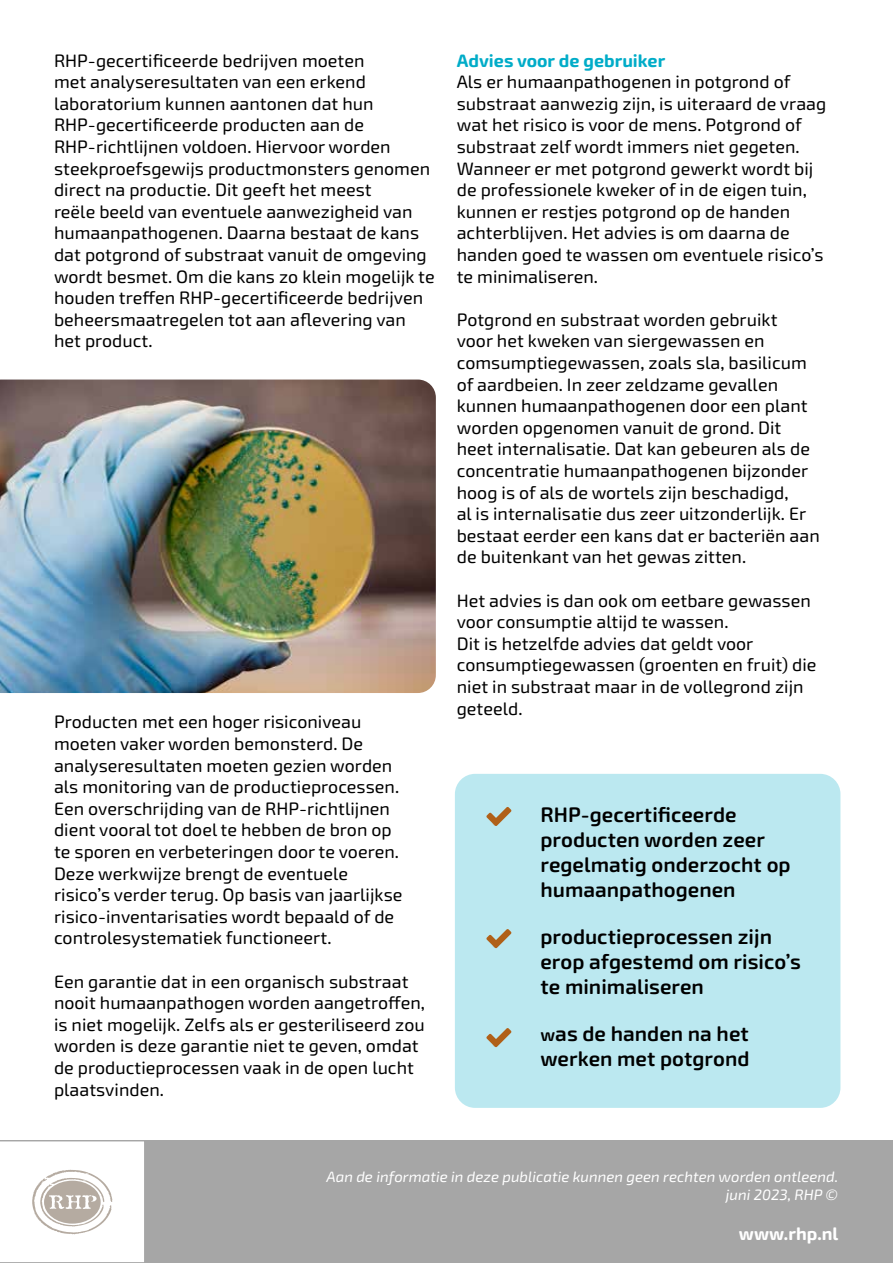
<style>
.page{position:relative;width:893px;height:1263px;background:#fff}
.page>*{position:absolute;margin:0;border:0;box-sizing:border-box;transform-origin:0 0}
.t1{font:600 21px/25.2px "Exo Soft";color:#000}
.t2{font:18px/21.6px "Exo Soft";color:#000}
.t3{font:700 18px "Exo Soft";color:#00acc8}
.t4{font:700 18px "Exo Soft";color:#fff}
.t5{font:italic 15px/18px "Exo Soft";color:#fff;text-align:right}
.s1{font-size:18px}
</style>
<div class="page">
<div style="left:0;top:1141px;width:893px;height:122px;background:#a6a6a6"></div>
<img style="left:0;top:379px;width:436px;height:314px">
<div style="left:457px;top:776px;width:381px;height:330px;background:#bbe8f0;border-radius:18px"></div>
<div style="left:455px;top:774px;width:385px;height:334px;border:4px solid #00acc8;border-radius:18px"></div>
<svg style="left:486px;top:807px;width:25px;height:19px"></svg>
<svg style="left:486px;top:929px;width:25px;height:19px"></svg>
<svg style="left:486px;top:1028px;width:25px;height:19px"></svg>
<svg style="left:0;top:1140px;width:145px;height:122px"></svg>
<p class="t2" style="left:54px;top:50px;width:382px">RHP-gecertificeerde bedrijven moeten<br>met analyseresultaten van een erkend laboratorium kunnen aantonen dat hun RHP-gecertificeerde producten aan de RHP-richtlijnen voldoen. Hiervoor worden steekproefsgewijs productmonsters genomen direct na productie. Dit geeft het meest<br>reële beeld van eventuele aanwezigheid van humaanpathogenen. Daarna bestaat de kans dat potgrond of substraat vanuit de omgeving wordt besmet. Om die kans zo klein mogelijk te houden treffen RHP-gecertificeerde bedrijven beheersmaatregelen tot aan aflevering van het product.</p>
<p class="t3" style="left:457px;top:50px;width:210px">Advies voor de gebruiker</p>
<p class="t2" style="left:457px;top:71px;width:371px">Als er humaanpathogenen in potgrond of substraat aanwezig zijn, is uiteraard de vraag wat het risico is voor de mens. Potgrond of substraat zelf wordt immers niet gegeten.<br>Wanneer er met potgrond gewerkt wordt bij de professionele kweker of in de eigen tuin, kunnen er restjes potgrond op de handen achterblijven. Het advies is om daarna de handen goed te wassen om eventuele risico’s te minimaliseren.</p>
<p class="t2" style="left:457px;top:309px;width:365px">Potgrond en substraat worden gebruikt<br>voor het kweken van siergewassen en comsumptiegewassen, zoals sla, basilicum of aardbeien. In zeer zeldzame gevallen kunnen humaanpathogenen door een plant worden opgenomen vanuit de grond. Dit heet internalisatie. Dat kan gebeuren als de concentratie humaanpathogenen bijzonder hoog is of als de wortels zijn beschadigd,<br>al is internalisatie dus zeer uitzonderlijk. Er bestaat eerder een kans dat er bacteriën aan de buitenkant van het gewas zitten.</p>
<p class="t2" style="left:457px;top:590px;width:361px">Het advies is dan ook om eetbare gewassen voor consumptie altijd te wassen.<br>Dit is hetzelfde advies dat geldt voor consumptiegewassen (groenten en fruit) die niet in substraat maar in de vollegrond zijn geteeld.</p>
<p class="t2" style="left:54px;top:711px;width:350px">Producten met een hoger risiconiveau moeten vaker worden bemonsterd. De analyseresultaten moeten gezien worden als monitoring van de productieprocessen.<br>Een overschrijding van de RHP-richtlijnen dient vooral tot doel te hebben de bron op te sporen en verbeteringen door te voeren.<br>Deze werkwijze brengt de eventuele risico’s verder terug. Op basis van jaarlijkse risico-inventarisaties wordt bepaald of de controlesystematiek functioneert.</p>
<p class="t2" style="left:54px;top:971px;width:372px">Een garantie dat in een organisch substraat nooit humaanpathogen worden aangetroffen, is niet mogelijk. Zelfs als er gesteriliseerd zou worden is deze garantie niet te geven, omdat de productieprocessen vaak in de open lucht plaatsvinden.</p>
<p class="t1" style="left:540px;top:802px;width:252px">RHP-gecertificeerde producten worden zeer regelmatig onderzocht op humaanpathogenen</p>
<p class="t1" style="left:540px;top:924px;width:262px">productieprocessen zijn erop afgestemd om risico’s te minimaliseren</p>
<p class="t1" style="left:540px;top:1021px;width:211px"><span class="s1">w</span>as de handen na het werken met potgrond</p>
<p class="t5" style="left:326px;top:1168px;width:513px">Aan de informatie in deze publicatie kunnen geen rechten worden ontleend. juni 2023, RHP ©</p>
<p class="t4" style="left:739px;top:1223px;width:101px">www.rhp.nl</p>
</div>
